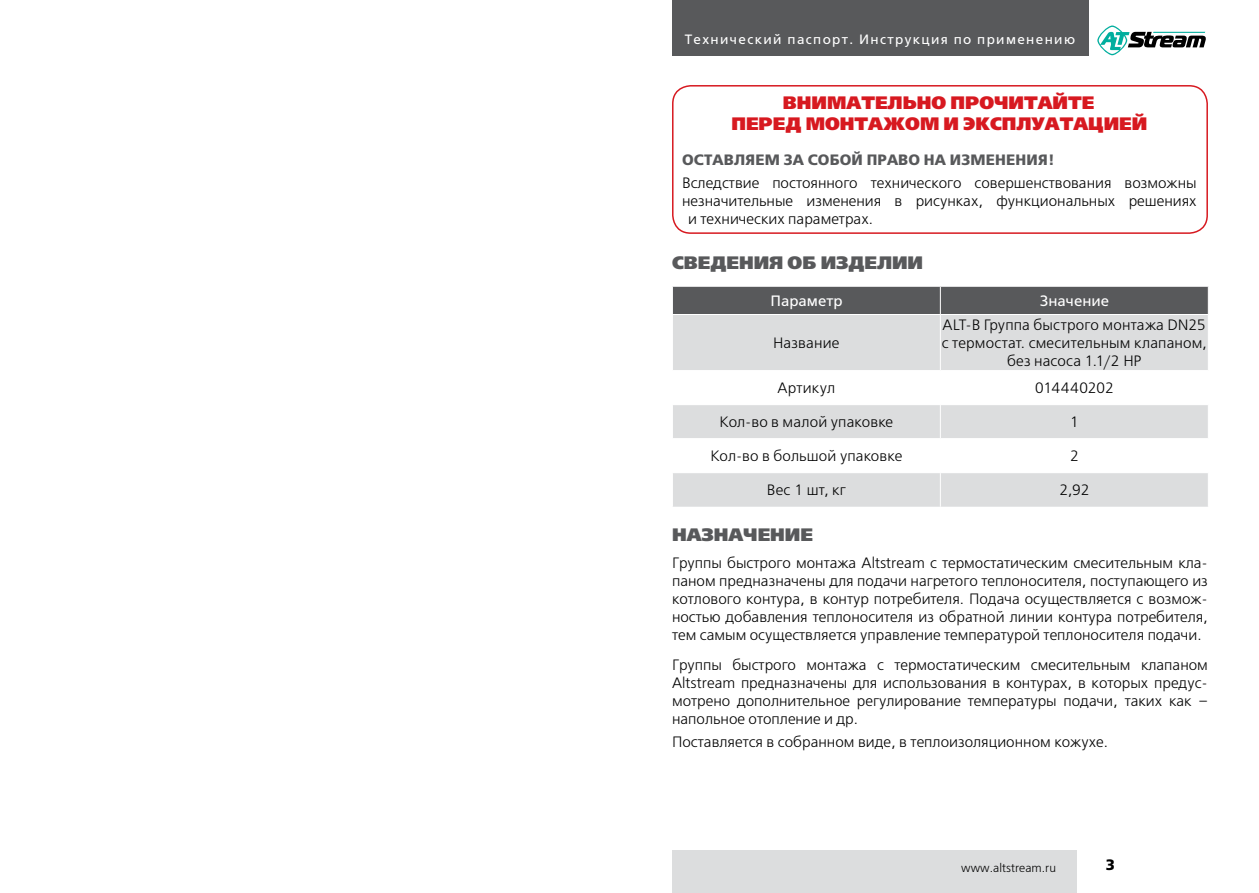
<style>
.page{position:relative;width:1259px;height:893px;background:#fff}
.page>*{position:absolute;margin:0;border:0;box-sizing:border-box;transform-origin:0 0}
.Большой_заголовок{font:800 18px/21.6px "Free Set C";color:#d71920;text-align:center}
.Большой_заголовок-2{font:800 18px "Free Set C";color:#58595b}
.Абзац{font:300 15px/18px "Free Set";color:#000;text-align:justify}
.Таблица_-_обычная_яч{font:300 15px/18px "Free Set";letter-spacing:.01em;color:#000;text-align:center}
.Маленький_заголовок{font:700 15px "Free Set C";letter-spacing:.01em;color:#58595b}
.Таблица_-_название_с{font:15px "Free Set";color:#fff}
.Таблица_-_обычная_яч-2{font:300 15px "Free Set";letter-spacing:-.04em;color:#000}
.t1{font:700 15px "Free Set C";color:#000}
.t2{font:13.5px "Free Set C";letter-spacing:.1em;color:#fff}
.t3{font:300 12px "Free Set";color:#000}
</style>
<div class="page">
<div style="left:672px;top:850px;width:404px;height:43px;background:#dcddde"></div>
<div style="left:672px;top:0;width:417px;height:55px;background:#58595b"></div>
<svg style="left:1097px;top:26px;width:109px;height:29px"></svg>
<div style="left:673px;top:315px;width:535px;height:192px;background:#dcddde"></div>
<svg style="left:673px;top:371px;width:535px;height:101px"></svg>
<hr style="left:940px;top:315px;width:1px;height:55px;background:#fff">
<hr style="left:940px;top:371px;width:1px;height:33px;background:#fff">
<hr style="left:940px;top:405px;width:1px;height:33px;background:#fff">
<hr style="left:940px;top:439px;width:1px;height:33px;background:#fff">
<hr style="left:940px;top:473px;width:1px;height:34px;background:#fff">
<hr style="left:672px;top:438px;width:268px;height:1px;background:#fff">
<hr style="left:940px;top:438px;width:268px;height:1px;background:#fff">
<hr style="left:672px;top:472px;width:268px;height:1px;background:#fff">
<hr style="left:940px;top:472px;width:268px;height:1px;background:#fff">
<hr style="left:672px;top:370px;width:268px;height:1px;background:#fff">
<hr style="left:940px;top:370px;width:268px;height:1px;background:#fff">
<hr style="left:672px;top:404px;width:268px;height:1px;background:#fff">
<hr style="left:940px;top:404px;width:268px;height:1px;background:#fff">
<div style="left:672px;top:286px;width:537px;height:28px;background:#58595b"></div>
<div style="left:672px;top:85px;width:536px;height:149px;border:2px solid #d71920;border-radius:18px"></div>
<p class="t2" style="left:685px;top:32px;width:392px">Технический паспорт. Инструкция по применению</p>
<p class="Большой_заголовок" style="left:731px;top:92px;width:417px">ВНИМАТЕЛЬНО ПРОЧИТАЙТЕ<br>ПЕРЕД МОНТАЖОМ И ЭКСПЛУАТАЦИЕЙ</p>
<p class="Маленький_заголовок" style="left:682px;top:152px;width:374px">ОСТАВЛЯЕМ ЗА СОБОЙ ПРАВО НА ИЗМЕНЕНИЯ!</p>
<p class="Абзац" style="left:682px;top:174px;width:516px">Вследствие постоянного технического совершенствования возможны</p>
<p class="Абзац" style="left:682px;top:192px;width:516px">незначительные изменения в рисунках, функциональных решениях</p>
<p class="Абзац" style="left:688px;top:210px;width:186px">и технических параметрах.</p>
<p class="Большой_заголовок-2" style="left:672px;top:252px;width:253px">СВЕДЕНИЯ ОБ ИЗДЕЛИИ</p>
<p class="Таблица_-_название_с" style="left:770px;top:293px;width:74px">Параметр</p>
<p class="Таблица_-_название_с" style="left:1040px;top:293px;width:71px">Значение</p>
<p class="Таблица_-_обычная_яч" style="left:773px;top:335px;width:68px">Название</p>
<p class="Таблица_-_обычная_яч" style="left:941px;top:317px;width:267px">ALT-B Группа быстрого монтажа DN25 с термостат. смесительным клапаном, без насоса 1.1/2 НР</p>
<p class="Таблица_-_обычная_яч" style="left:777px;top:380px;width:59px">Артикул</p>
<p class="Таблица_-_обычная_яч-2" style="left:1034px;top:380px;width:81px">014440202</p>
<p class="Таблица_-_обычная_яч" style="left:719px;top:414px;width:175px">Кол-во в малой упаковке</p>
<p class="Таблица_-_обычная_яч" style="left:1069px;top:414px;width:11px">1</p>
<p class="Таблица_-_обычная_яч" style="left:710px;top:448px;width:193px">Кол-во в большой упаковке</p>
<p class="Таблица_-_обычная_яч" style="left:1069px;top:448px;width:11px">2</p>
<p class="Таблица_-_обычная_яч" style="left:767px;top:482px;width:80px">Вес 1 шт, кг</p>
<p class="Таблица_-_обычная_яч" style="left:1059px;top:482px;width:32px">2,92</p>
<p class="Большой_заголовок-2" style="left:672px;top:524px;width:143px">НАЗНАЧЕНИЕ</p>
<p class="Абзац" style="left:672px;top:554px;width:537px">Группы быстрого монтажа Altstream с термостатическим смесительным кла&shy;паном предназначены для подачи нагретого теплоносителя, поступающего из котлового контура, в контур потребителя. Подача осуществляется c возмож&shy;ностью добавления теплоносителя из обратной линии контура потребителя, тем самым осуществляется управление температурой теплоносителя подачи.</p>
<p class="Абзац" style="left:672px;top:657px;width:537px">Группы быстрого монтажа с термостатическим смесительным клапаном Altstream предназначены для использования в контурах, в которых предус&shy;мотрено дополнительное регулирование температуры подачи, таких как – напольное отопление и др.</p>
<p class="Абзац" style="left:672px;top:733px;width:437px">Поставляется в собранном виде, в теплоизоляционном кожухе.</p>
<p class="t3" style="left:961px;top:861px;width:96px">www.altstream.ru</p>
<p class="t1" style="left:1106px;top:856px;width:11px">3</p>
</div>
